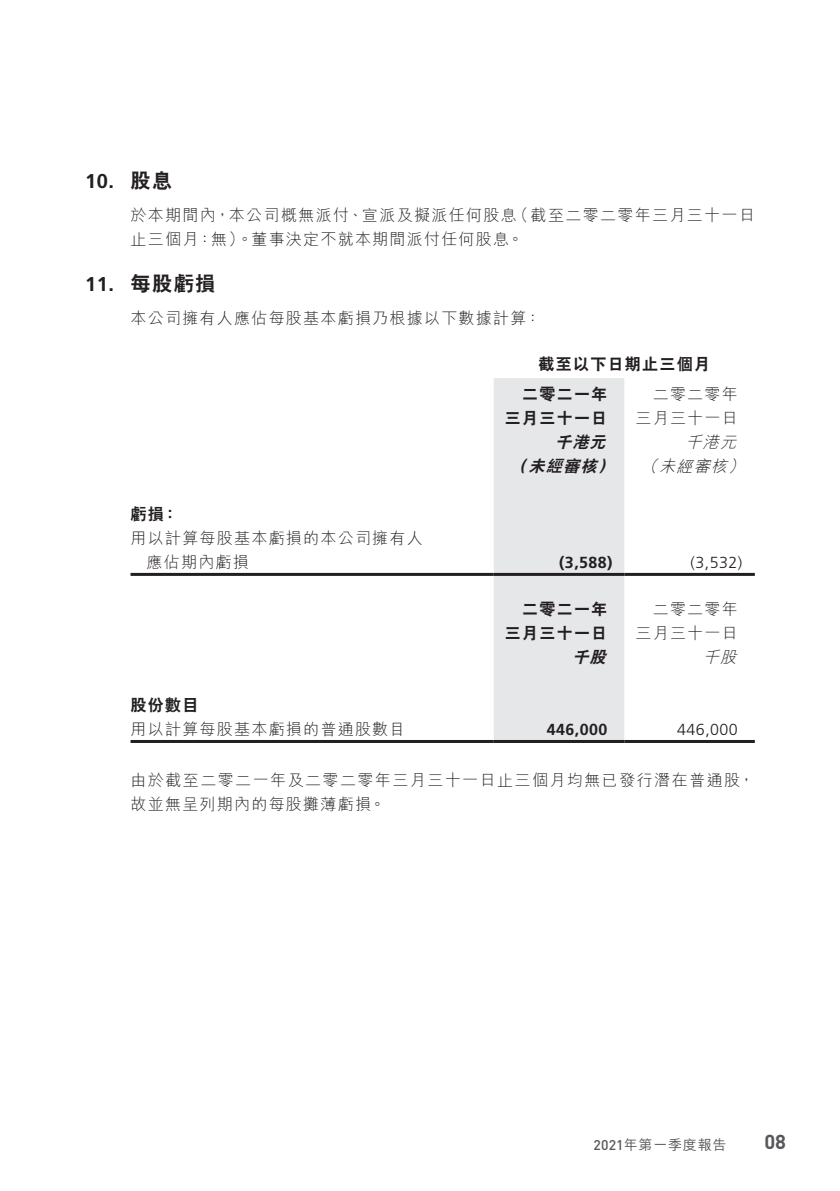
<style>
.page{position:relative;width:840px;height:1191px;background:#fff}
.page>*{position:absolute;margin:0;border:0;box-sizing:border-box;transform-origin:0 0}
.t1{font:800 20px "C Hei 2 HK";color:#231f20}
.t2{font:700 20px "Frutiger LT Std";color:#231f20}
.t3{font:700 20px "DIN";color:#57585a}
.t4{font:300 16px/24px "M Hei HK";letter-spacing:.08em;color:#231f20}
.t5{font:800 16px/29.6px "C Hei 2 HK";letter-spacing:.08em;color:#231f20}
.t6{font:700 16px "Frutiger LT Std";letter-spacing:.03em;color:#231f20}
.t7{font:300 16px "Frutiger LT Std";letter-spacing:.03em;color:#231f20}
.t8{font:italic 800 16px "C Hei 2 HK";color:#231f20}
.t9{font:italic 300 16px "M Hei HK";color:#231f20}
.t10{font:500 14px "M Hei HK";letter-spacing:.055em;color:#57585a}
.s1{font-family:"C Hei 2 HK";font-weight:800}
.s2{font-family:"Frutiger LT Std";font-weight:700}
.s3{font-family:"DIN"}
</style>
<div class="page">
<div style="left:493px;top:378px;width:131px;height:362px;background:#e6e7e9"></div>
<hr style="left:130px;top:573px;width:363px;height:3px;background:#231f20">
<hr style="left:493px;top:573px;width:131px;height:3px;background:#231f20">
<hr style="left:624px;top:573px;width:130px;height:3px;background:#231f20">
<hr style="left:130px;top:740px;width:363px;height:3px;background:#231f20">
<hr style="left:493px;top:740px;width:131px;height:3px;background:#231f20">
<hr style="left:624px;top:740px;width:130px;height:3px;background:#231f20">
<p class="t2" style="left:85px;top:169px;width:88px">10. <span class="s1">股息</span></p>
<p class="t4" style="left:130px;top:202px;width:625px">於本期間內，本公司概無派付、宣派及擬派任何股息（截至二零二零年三月三十一日止三個月：無）。董事決定不就本期間派付任何股息。</p>
<p class="t1" style="left:85px;top:274px;width:132px"><span class="s2">11.</span> 每股虧損</p>
<p class="t4" style="left:130px;top:306px;width:411px">本公司擁有人應佔每股基本虧損乃根據以下數據計算：</p>
<p class="t5" style="left:522px;top:349px;width:189px;text-indent:16px">截至以下日期止三個月二零二一年</p>
<p class="t5" style="left:504px;top:403px;width:104px">三月三十一日</p>
<p class="t4" style="left:635px;top:382px;width:104px;text-align:right">二零二零年三月三十一日</p>
<p class="t5" style="left:130px;top:499px;width:49px">虧損：</p>
<p class="t4" style="left:146px;top:526px;width:277px;text-indent:-16px">用以計算每股基本虧損的本公司擁有人應佔期內虧損</p>
<p class="t8" style="left:554px;top:434px;width:56px">千港元</p>
<p class="t9" style="left:685px;top:434px;width:56px">千港元</p>
<p class="t8" style="left:510px;top:458px;width:109px">（未經審核）</p>
<p class="t9" style="left:640px;top:458px;width:109px">（未經審核）</p>
<p class="t6" style="left:559px;top:553px;width:55px">(3,588)</p>
<p class="t7" style="left:690px;top:553px;width:53px">(3,532)</p>
<p class="t5" style="left:504px;top:597px;width:104px;line-height:24px;text-align:right">二零二一年三月三十一日</p>
<p class="t4" style="left:635px;top:597px;width:104px;text-align:right">二零二零年三月三十一日</p>
<p class="t8" style="left:572px;top:649px;width:39px">千股</p>
<p class="t9" style="left:702px;top:649px;width:39px">千股</p>
<p class="t5" style="left:130px;top:690px;width:69px">股份數目</p>
<p class="t4" style="left:130px;top:717px;width:276px">用以計算每股基本虧損的普通股數目</p>
<p class="t6" style="left:546px;top:720px;width:62px">446,000</p>
<p class="t7" style="left:677px;top:720px;width:62px">446,000</p>
<p class="t4" style="left:130px;top:767px;width:625px">由於截至二零二一年及二零二零年三月三十一日止三個月均無已發行潛在普通股，故並無呈列期內的每股攤薄虧損。</p>
<p class="t10" style="left:593px;top:1134px;width:134px"><span class="s3">2021</span>年第一季度報告</p>
<p class="t3" style="left:764px;top:1129px;width:23px">08</p>
</div>
